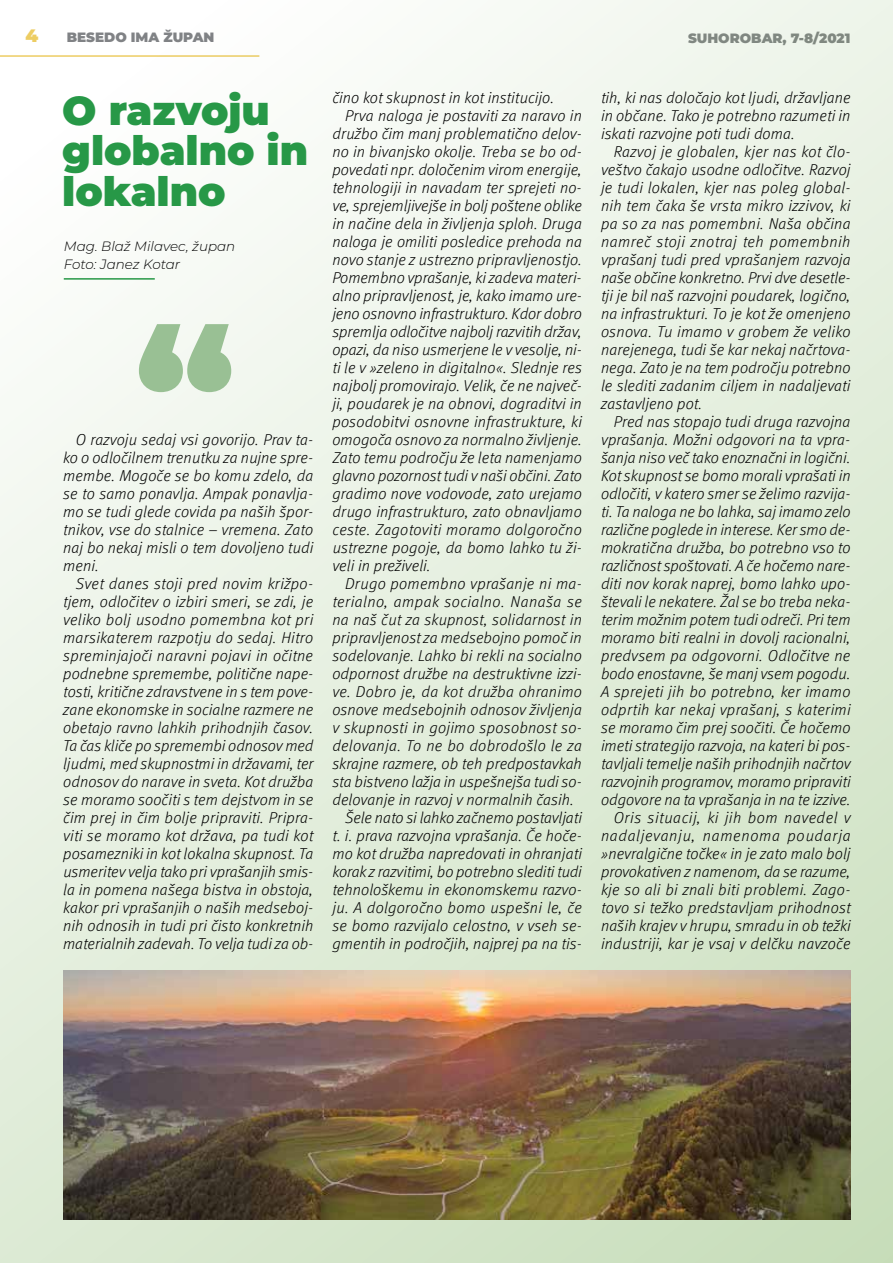
<style>
.page{position:relative;width:893px;height:1263px;background:#fff}
.page>*{position:absolute;margin:0;border:0;box-sizing:border-box;transform-origin:0 0}
.t1{font:900 40.5px/40.5px "Montserrat";letter-spacing:-.005em;color:#279847}
.t2{font:900 18px "Montserrat";color:#edcd63}
.t3{font:italic 300 15.75px/18px "Meta Pro";letter-spacing:.01em;color:#000;text-align:justify}
.t4{font:italic 300 15.75px "Meta Pro";letter-spacing:.03em;color:#000}
.t5{font:italic 300 13.5px/18px "Montserrat";color:#000}
.t6{font:900 13.5px "Montserrat";color:#808285}
</style>
<div class="page">
<div style="left:0;top:0;width:893px;height:1263px;background:linear-gradient(to bottom,#f9fbf7,#d1e2c6)"></div>
<svg style="left:139px;top:324px;width:92px;height:68px"></svg>
<hr style="left:64px;top:278px;width:91px;height:2px;background:#279847">
<img style="left:64px;top:971px;width:786px;height:248px">
<p class="t2" style="left:26px;top:22px;width:14px">4</p>
<p class="t6" style="left:67px;top:27px;width:149px">BESEDO IMA ŽUPAN</p>
<p class="t6" style="left:688px;top:28px;width:164px">SUHOROBAR, 7-8/2021</p>
<h1 class="t1" style="left:62px;top:88px;width:247px">O razvoju globalno in lokalno</h1>
<p class="t5" style="left:64px;top:237px;width:173px">Mag. Blaž Milavec, župan<br>Foto: Janez Kotar</p>
<p class="t3" style="left:63px;top:430px;width:252px;text-indent:13px">O razvoju sedaj vsi govorijo. Prav ta&shy;ko o odločilnem trenutku za nujne spre&shy;membe. Mogoče se bo komu zdelo, da se to samo ponavlja. Ampak ponavlja&shy;mo se tudi glede covida pa naših špor&shy;tnikov, vse do stalnice – vremena. Zato naj bo nekaj misli o tem dovoljeno tudi meni.</p>
<p class="t3" style="left:63px;top:574px;width:252px;text-indent:13px">Svet danes stoji pred novim križpo&shy;tjem, odločitev o izbiri smeri, se zdi, je veliko bolj usodno pomembna kot pri marsikaterem razpotju do sedaj. Hitro spreminjajoči naravni pojavi in očitne podnebne spremembe, politične nape&shy;tosti, kritične zdravstvene in s tem pove&shy;zane ekonomske in socialne razmere ne obetajo ravno lahkih prihodnjih časov.<br>Ta čas kliče po spremembi odnosov med ljudmi, med skupnostmi in državami, ter odnosov do narave in sveta. Kot družba se moramo soočiti s tem dejstvom in se čim prej in čim bolje pripraviti. Pripra&shy;viti se moramo kot država, pa tudi kot posamezniki in kot lokalna skupnost. Ta usmeritev velja tako pri vprašanjih smis&shy;la in pomena našega bistva in obstoja, kakor pri vprašanjih o naših medseboj&shy;nih odnosih in tudi pri čisto konkretnih materialnih zadevah. To velja tudi za ob-</p>
<p class="t3" style="left:332px;top:88px;width:223px">čino kot skupnost in kot institucijo.</p>
<p class="t3" style="left:345px;top:106px;width:238px">Prva naloga je postaviti za naravo in</p>
<p class="t3" style="left:332px;top:124px;width:251px">družbo čim manj problematično delov-</p>
<p class="t3" style="left:332px;top:142px;width:251px">no in bivanjsko okolje. Treba se bo od-</p>
<p class="t3" style="left:332px;top:160px;width:251px">povedati npr. določenim virom energije,</p>
<p class="t3" style="left:332px;top:178px;width:251px">tehnologiji in navadam ter sprejeti no-</p>
<p class="t3" style="left:332px;top:196px;width:251px">ve, sprejemljivejše in bolj poštene oblike</p>
<p class="t3" style="left:332px;top:214px;width:251px">in načine dela in življenja sploh. Druga</p>
<p class="t3" style="left:332px;top:232px;width:251px">naloga je omiliti posledice prehoda na</p>
<p class="t3" style="left:332px;top:250px;width:251px">novo stanje z ustrezno pripravljenostjo.</p>
<p class="t3" style="left:332px;top:268px;width:251px">Pomembno vprašanje, ki zadeva materi-</p>
<p class="t3" style="left:332px;top:286px;width:251px">alno pripravljenost, je, kako imamo ure-</p>
<p class="t3" style="left:332px;top:304px;width:251px">jeno osnovno infrastrukturo. Kdor dobro</p>
<p class="t3" style="left:332px;top:322px;width:251px">spremlja odločitve najbolj razvitih držav,</p>
<p class="t3" style="left:332px;top:340px;width:251px">opazi, da niso usmerjene le v vesolje, ni-</p>
<p class="t3" style="left:332px;top:358px;width:251px">ti le v »zeleno in digitalno«. Slednje res</p>
<p class="t3" style="left:332px;top:376px;width:251px">najbolj promovirajo. Velik, če ne največ-</p>
<p class="t3" style="left:332px;top:394px;width:251px">ji, poudarek je na obnovi, dograditvi in</p>
<p class="t3" style="left:332px;top:412px;width:251px">posodobitvi osnovne infrastrukture, ki</p>
<p class="t3" style="left:332px;top:430px;width:251px">omogoča osnovo za normalno življenje.</p>
<p class="t3" style="left:332px;top:448px;width:251px">Zato temu področju že leta namenjamo</p>
<p class="t3" style="left:332px;top:466px;width:251px">glavno pozornost tudi v naši občini. Zato</p>
<p class="t3" style="left:332px;top:484px;width:251px">gradimo nove vodovode, zato urejamo</p>
<p class="t3" style="left:332px;top:502px;width:251px">drugo infrastrukturo, zato obnavljamo</p>
<p class="t3" style="left:332px;top:520px;width:251px">ceste. Zagotoviti moramo dolgoročno</p>
<p class="t3" style="left:332px;top:538px;width:251px">ustrezne pogoje, da bomo lahko tu ži-</p>
<p class="t3" style="left:332px;top:556px;width:100px">veli in preživeli.</p>
<p class="t3" style="left:345px;top:574px;width:238px">Drugo pomembno vprašanje ni ma-</p>
<p class="t4" style="left:332px;top:590px;width:251px">terialno, ampak socialno. Nanaša se</p>
<p class="t3" style="left:332px;top:610px;width:251px">na naš čut za skupnost, solidarnost in</p>
<p class="t3" style="left:332px;top:628px;width:251px">pripravljenost za medsebojno pomoč in</p>
<p class="t3" style="left:332px;top:646px;width:251px">sodelovanje. Lahko bi rekli na socialno</p>
<p class="t3" style="left:332px;top:664px;width:251px">odpornost družbe na destruktivne izzi-</p>
<p class="t3" style="left:332px;top:682px;width:251px">ve. Dobro je, da kot družba ohranimo</p>
<p class="t3" style="left:332px;top:700px;width:251px">osnove medsebojnih odnosov življenja</p>
<p class="t3" style="left:332px;top:718px;width:251px">v skupnosti in gojimo sposobnost so-</p>
<p class="t3" style="left:332px;top:736px;width:251px">delovanja. To ne bo dobrodošlo le za</p>
<p class="t3" style="left:332px;top:754px;width:251px">skrajne razmere, ob teh predpostavkah</p>
<p class="t3" style="left:332px;top:772px;width:251px">sta bistveno lažja in uspešnejša tudi so-</p>
<p class="t3" style="left:332px;top:790px;width:243px">delovanje in razvoj v normalnih časih.</p>
<p class="t3" style="left:345px;top:808px;width:238px">Šele nato si lahko začnemo postavljati</p>
<p class="t3" style="left:332px;top:826px;width:251px">t. i. prava razvojna vprašanja. Če hoče-</p>
<p class="t3" style="left:332px;top:844px;width:251px">mo kot družba napredovati in ohranjati</p>
<p class="t3" style="left:332px;top:862px;width:251px">korak z razvitimi, bo potrebno slediti tudi</p>
<p class="t3" style="left:332px;top:880px;width:251px">tehnološkemu in ekonomskemu razvo-</p>
<p class="t3" style="left:332px;top:898px;width:251px">ju. A dolgoročno bomo uspešni le, če</p>
<p class="t3" style="left:332px;top:916px;width:251px">se bomo razvijalo celostno, v vseh se-</p>
<p class="t3" style="left:332px;top:934px;width:251px">gmentih in področjih, najprej pa na tis-</p>
<p class="t3" style="left:601px;top:88px;width:251px">tih, ki nas določajo kot ljudi, državljane in občane. Tako je potrebno razumeti in iskati razvojne poti tudi doma.</p>
<p class="t3" style="left:601px;top:142px;width:251px;text-indent:13px">Razvoj je globalen, kjer nas kot člo&shy;veštvo čakajo usodne odločitve. Razvoj je tudi lokalen, kjer nas poleg global&shy;nih tem čaka še vrsta mikro izzivov, ki pa so za nas pomembni. Naša občina namreč stoji znotraj teh pomembnih vprašanj tudi pred vprašanjem razvoja naše občine konkretno. Prvi dve desetle&shy;tji je bil naš razvojni poudarek, logično, na infrastrukturi. To je kot že omenjeno osnova. Tu imamo v grobem že veliko narejenega, tudi še kar nekaj načrtova&shy;nega. Zato je na tem področju potrebno le slediti zadanim ciljem in nadaljevati zastavljeno pot.</p>
<p class="t3" style="left:601px;top:412px;width:251px;text-align:right">Pred nas stopajo tudi druga razvojna vprašanja. Možni odgovori na ta vpra&shy;šanja niso več tako enoznačni in logični.<br>Kot skupnost se bomo morali vprašati in odločiti, v katero smer se želimo razvija&shy;ti. Ta naloga ne bo lahka, saj imamo zelo različne poglede in interese. Ker smo de&shy;mokratična družba, bo potrebno vso to različnost spoštovati. A če hočemo nare&shy;diti nov korak naprej, bomo lahko upo&shy;števali le nekatere. Žal se bo treba neka&shy;terim možnim potem tudi odreči. Pri tem moramo biti realni in dovolj racionalni, predvsem pa odgovorni. Odločitve ne bodo enostavne, še manj vsem pogodu.<br>A sprejeti jih bo potrebno, ker imamo odprtih kar nekaj vprašanj, s katerimi se moramo čim prej soočiti. Če hočemo imeti strategijo razvoja, na kateri bi pos&shy;tavljali temelje naših prihodnjih načrtov razvojnih programov, moramo pripraviti odgovore na ta vprašanja in na te izzive.<br>Oris situacij, ki jih bom navedel v nadaljevanju, namenoma poudarja »nevralgične točke« in je zato malo bolj provokativen z namenom, da se razume, kje so ali bi znali biti problemi. Zago&shy;tovo si težko predstavljam prihodnost naših krajev v hrupu, smradu in ob težki industriji, kar je vsaj v delčku navzoče</p>
</div>
